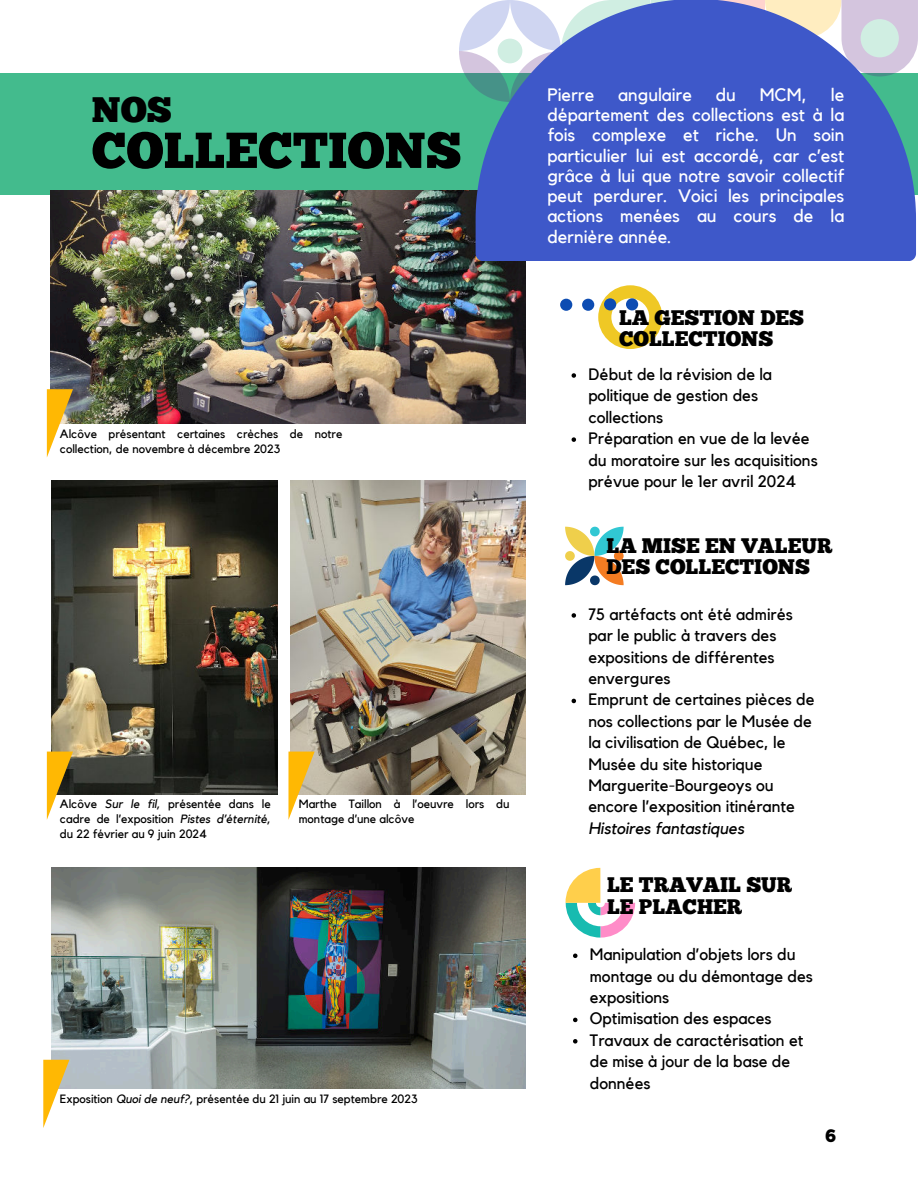
<style>
.page{position:relative;width:918px;height:1188px;background:#fff}
.page>*{position:absolute;margin:0;border:0;box-sizing:border-box;transform-origin:0 0}
.t1{font:50.4px "Chunk Five";color:#000}
.t2{font:35.4px "Chunk Five";color:#000}
.t3{font:21px/21.3px "Chunk Five";color:#000}
.t4{font:18px/20.2px "Kollektif";color:#fff;text-align:justify}
.t5{font:18px "Chunk Five";color:#000}
.t6{font:16.5px/21.3px "Kollektif";color:#000}
.t7{font:italic 16.5px "Kollektif";color:#000}
.t8{font:12px/15px "Kollektif";color:#000}
.s1{font-style:italic}
</style>
<div class="page">
<img style="left:52px;top:481px;width:226px;height:314px">
<svg style="left:560px;top:285px;width:102px;height:64px"></svg>
<svg style="left:566px;top:868px;width:69px;height:70px"></svg>
<div style="left:0;top:73px;width:918px;height:122px;background:#43bb8d"></div>
<svg style="left:459px;top:0;width:459px;height:89px"></svg>
<img style="left:51px;top:191px;width:475px;height:233px">
<img style="left:290px;top:481px;width:235px;height:314px">
<img style="left:52px;top:867px;width:473px;height:222px">
<svg style="left:565px;top:527px;width:59px;height:58px"></svg>
<svg style="left:47px;top:389px;width:26px;height:68px"></svg>
<svg style="left:47px;top:752px;width:26px;height:68px"></svg>
<svg style="left:43px;top:1060px;width:26px;height:68px"></svg>
<svg style="left:476px;top:0;width:440px;height:261px;background:#536eca"></svg>
<svg style="left:572px;top:373px;width:4px;height:5px"></svg>
<svg style="left:572px;top:437px;width:4px;height:5px"></svg>
<svg style="left:572px;top:613px;width:4px;height:5px"></svg>
<svg style="left:572px;top:699px;width:4px;height:4px"></svg>
<svg style="left:573px;top:954px;width:5px;height:4px"></svg>
<svg style="left:573px;top:1018px;width:5px;height:4px"></svg>
<svg style="left:573px;top:1039px;width:5px;height:5px"></svg>
<svg style="left:288px;top:752px;width:26px;height:68px"></svg>
<h2 class="t2" style="left:92px;top:88px;width:82px">NOS</h2>
<h1 class="t1" style="left:92px;top:120px;width:371px">COLLECTIONS</h1>
<p class="t8" style="left:60px;top:426px;width:284px">Alcôve présentant certaines crèches de notre collection, de novembre à décembre 2023</p>
<p class="t8" style="left:60px;top:797px;width:212px;text-align:justify">Alcôve <span class="s1">Sur le fil,</span> présentée dans le cadre de l’exposition <span class="s1">Pistes d’éternité, </span>du 22 février au 9 juin 2024</p>
<p class="t8" style="left:299px;top:797px;width:212px">Marthe Taillon à l’oeuvre lors du montage d’une alcôve</p>
<p class="t8" style="left:60px;top:1092px;width:359px">Exposition <span class="s1">Quoi de neuf?,</span> présentée du 21 juin au 17 septembre 2023</p>
<p class="t4" style="left:547px;top:84px;width:298px;text-indent:284px">le département des collections est à la fois complexe et riche. Un soin particulier lui est accordé, car c’est grâce à lui que notre savoir collectif peut perdurer. Voici les principales actions menées au cours de la dernière année.</p>
<p class="t4" style="left:547px;top:84px;width:48px">Pierre</p>
<p class="t4" style="left:618px;top:84px;width:75px">angulaire</p>
<p class="t4" style="left:716px;top:84px;width:22px">du</p>
<p class="t4" style="left:760px;top:84px;width:49px">MCM,</p>
<p class="t3" style="left:619px;top:307px;width:187px">LA GESTION DES<br>COLLECTIONS</p>
<p class="t6" style="left:588px;top:364px;width:231px">Début de la révision de la politique de gestion des collections<br>Préparation en vue de la levée du moratoire sur les acquisitions prévue pour le 1er avril 2024</p>
<p class="t3" style="left:606px;top:535px;width:228px">LA MISE EN VALEUR<br>DES COLLECTIONS</p>
<p class="t6" style="left:588px;top:604px;width:228px">75 artéfacts ont été admirés par le public à travers des expositions de différentes envergures<br>Emprunt de certaines pièces de nos collections par le Musée de la civilisation de Québec, le<br>Musée du site historique<br>Marguerite-Bourgeoys ou encore l’exposition itinérante</p>
<p class="t7" style="left:588px;top:818px;width:157px">Histoires fantastiques</p>
<p class="t3" style="left:607px;top:875px;width:187px">LE TRAVAIL SUR<br>LE PLACHER</p>
<p class="t6" style="left:590px;top:944px;width:225px">Manipulation d’objets lors du montage ou du démontage des expositions<br>Optimisation des espaces<br>Travaux de caractérisation et de mise à jour de la base de données</p>
<p class="t5" style="left:825px;top:1125px;width:12px">6</p>
</div>
